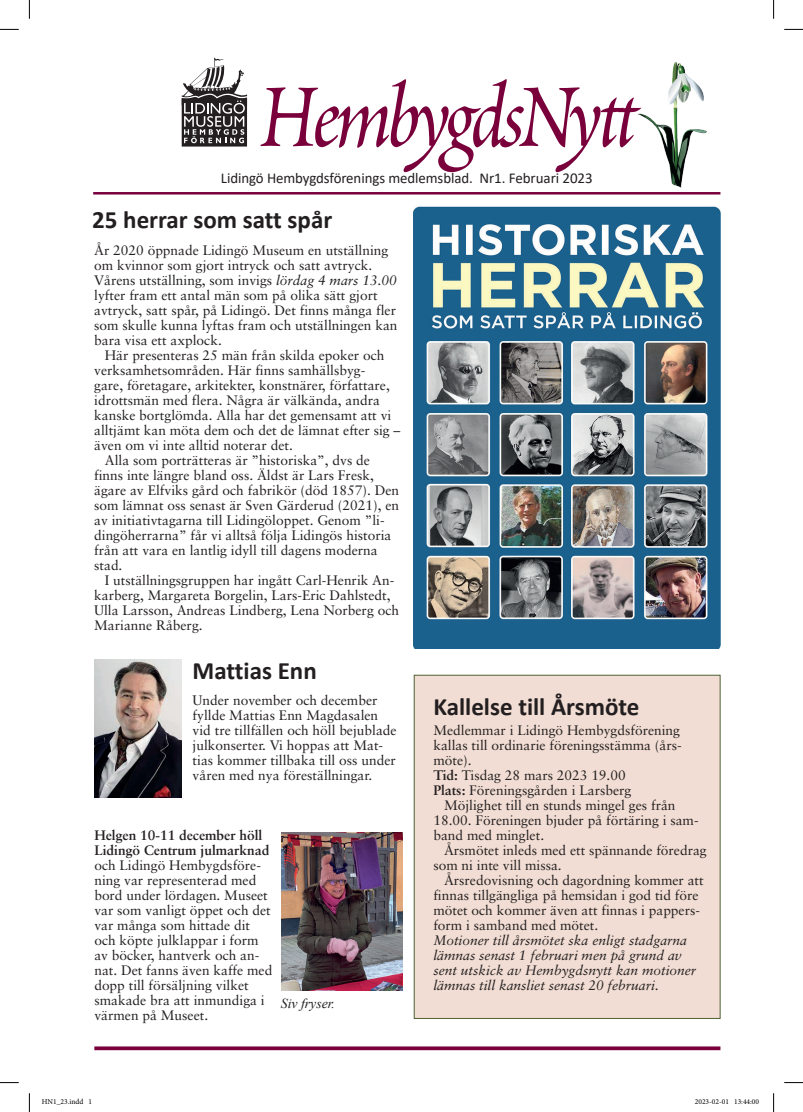
<style>
.page{position:relative;width:803px;height:1112px;background:#fff}
.page>*{position:absolute;margin:0;border:0;box-sizing:border-box;transform-origin:0 0}
.t1{font:100px "Poetica Chancery I";letter-spacing:-.04em;color:#7a003b}
.t2{font:700 25px "Calibri";color:#231f20}
.t3{font:15px "Calibri";letter-spacing:-.005em;color:#231f20}
.t4{font:13.75px/15px "Sabon";color:#231f20}
.t5{font:italic 13.75px/15px "Sabon";color:#231f20}
.t6{font:700 13.75px/15px "Sabon";color:#231f20}
.t7{font:italic 13.75px "Times New Roman";color:#231f20}
.t8{font:7.5px "Minion Pro";color:#000}
.s1{font-size:115px}
.s2{font-style:italic}
.s3{font-weight:700}
</style>
<div class="page">
<hr style="left:93px;top:192px;width:627px;height:2px;background:#7a003b">
<div style="left:182px;top:98px;width:65px;height:48px;background:#231f20"></div>
<svg style="left:182px;top:58px;width:65px;height:85px"></svg>
<hr style="left:94px;top:1046px;width:626px;height:3px;background:#7a003b">
<img style="left:414px;top:206px;width:306px;height:442px">
<img style="left:94px;top:659px;width:88px;height:138px">
<div style="left:414px;top:674px;width:306px;height:344px;background:#f1ddd3;border:1px solid #4e6133"></div>
<img style="left:282px;top:832px;width:121px;height:157px">
<img style="left:638px;top:62px;width:68px;height:125px">
<svg style="left:0;top:29px;width:19px;height:1px"></svg>
<svg style="left:784px;top:29px;width:19px;height:1px"></svg>
<svg style="left:0;top:1082px;width:19px;height:1px"></svg>
<svg style="left:784px;top:1082px;width:19px;height:1px"></svg>
<svg style="left:29px;top:0;width:1px;height:19px"></svg>
<svg style="left:29px;top:1093px;width:1px;height:18px"></svg>
<svg style="left:773px;top:0;width:1px;height:19px"></svg>
<svg style="left:773px;top:1093px;width:1px;height:18px"></svg>
<h1 class="t1" style="left:260px;top:71px;width:377px"><span class="s1">H</span>embygds<span class="s1">N</span>ytt</h1>
<p class="t3" style="left:221px;top:168px;width:373px">Lidingö Hembygdsförenings medlemsblad. Nr1. Februari 2023</p>
<h2 class="t2" style="left:92px;top:202px;width:241px">25 herrar som satt spår</h2>
<p class="t4" style="left:94px;top:242px;width:305px">År 2020 öppnade Lidingö Museum en utställning om kvinnor som gjort intryck och satt avtryck.<br>Vårens utställning, som invigs <span class="s2">lördag 4 mars 13.00 </span>lyfter fram ett antal män som på olika sätt gjort avtryck, satt spår, på Lidingö. Det finns många fler som skulle kunna lyftas fram och utställningen kan bara visa ett axplock.</p>
<p class="t4" style="left:105px;top:347px;width:281px">Här presenteras 25 män från skilda epoker och</p>
<p class="t4" style="left:94px;top:362px;width:273px">verksamhetsområden. Här finns samhällsbyg-</p>
<p class="t4" style="left:94px;top:377px;width:297px">gare, företagare, arkitekter, konstnärer, författare,</p>
<p class="t4" style="left:94px;top:392px;width:287px">idrottsmän med flera. Några är välkända, andra</p>
<p class="t4" style="left:94px;top:407px;width:299px">kanske bortglömda. Alla har det gemensamt att vi</p>
<p class="t4" style="left:94px;top:422px;width:308px">alltjämt kan möta dem och det de lämnat efter sig –</p>
<p class="t4" style="left:94px;top:437px;width:200px">även om vi inte alltid noterar det.</p>
<p class="t4" style="left:105px;top:452px;width:267px">Alla som porträtteras är ”historiska”, dvs de</p>
<p class="t4" style="left:94px;top:467px;width:281px">finns inte längre bland oss. Äldst är Lars Fresk,</p>
<p class="t4" style="left:94px;top:482px;width:306px">ägare av Elfviks gård och fabrikör (död 1857). Den</p>
<p class="t4" style="left:94px;top:497px;width:306px">som lämnat oss senast är Sven Gärderud (2021), en</p>
<p class="t4" style="left:94px;top:512px;width:292px">av initiativtagarna till Lidingöloppet. Genom ”li-</p>
<p class="t4" style="left:94px;top:527px;width:299px">dingöherrarna” får vi alltså följa Lidingös historia</p>
<p class="t4" style="left:94px;top:542px;width:285px">från att vara en lantlig idyll till dagens moderna</p>
<p class="t4" style="left:94px;top:557px;width:30px">stad.</p>
<p class="t4" style="left:105px;top:572px;width:291px">I utställningsgruppen har ingått Carl-Henrik An-</p>
<p class="t4" style="left:94px;top:587px;width:298px">karberg, Margareta Borgelin, Lars-Eric Dahlstedt,</p>
<p class="t4" style="left:94px;top:602px;width:306px">Ulla Larsson, Andreas Lindberg, Lena Norberg och</p>
<p class="t4" style="left:94px;top:617px;width:110px">Marianne Råberg.</p>
<h2 class="t2" style="left:193px;top:652px;width:126px">Mattias Enn</h2>
<p class="t4" style="left:193px;top:692px;width:206px">Under november och december fyllde Mattias Enn Magdasalen vid tre tillfällen och höll bejublade julkonserter. Vi hoppas att Mat&shy;tias kommer tillbaka till oss under våren med nya föreställningar.</p>
<p class="t6" style="left:94px;top:827px;width:176px">Helgen 10-11 december höll<br>Lidingö Centrum julmarknad</p>
<p class="t4" style="left:94px;top:857px;width:179px">och Lidingö Hembygdsföre&shy;ning var representerad med bord under lördagen. Museet var som vanligt öppet och det var många som hittade dit och köpte julklappar i form av böcker, hantverk och an&shy;nat. Det fanns även kaffe med dopp till försäljning vilket smakade bra att inmundiga i värmen på Museet.</p>
<p class="t7" style="left:281px;top:993px;width:56px">Siv fryser.</p>
<h2 class="t2" style="left:433px;top:689px;width:208px">Kallelse till Årsmöte</h2>
<p class="t4" style="left:433px;top:722px;width:250px">Medlemmar i Lidingö Hembygdsförening kallas till ordinarie föreningsstämma (års&shy;möte).<br><span class="s3">Tid:</span> Tisdag 28 mars 2023 19.00<br><span class="s3">Plats:</span> Föreningsgården i Larsberg</p>
<p class="t4" style="left:433px;top:797px;width:267px;text-indent:11px">Möjlighet till en stunds mingel ges från<br>18.00. Föreningen bjuder på förtäring i sam&shy;band med minglet.</p>
<p class="t4" style="left:433px;top:842px;width:275px;text-indent:11px">Årsmötet inleds med ett spännande föredrag som ni inte vill missa.</p>
<p class="t4" style="left:433px;top:872px;width:272px;text-indent:11px">Årsredovisning och dagordning kommer att finnas tillgängliga på hemsidan i god tid före mötet och kommer även att finnas i pappers&shy;form i samband med mötet.</p>
<p class="t5" style="left:433px;top:932px;width:264px">Motioner till årsmötet ska enligt stadgarna lämnas senast 1 februari men på grund av sent utskick av Hembygdsnytt kan motioner lämnas till kansliet senast 20 februari.</p>
<p class="t8" style="left:42px;top:1096px;width:52px">HN1_23.indd 1</p>
<p class="t8" style="left:695px;top:1096px;width:66px">2023-02-01 13:44:00</p>
</div>
